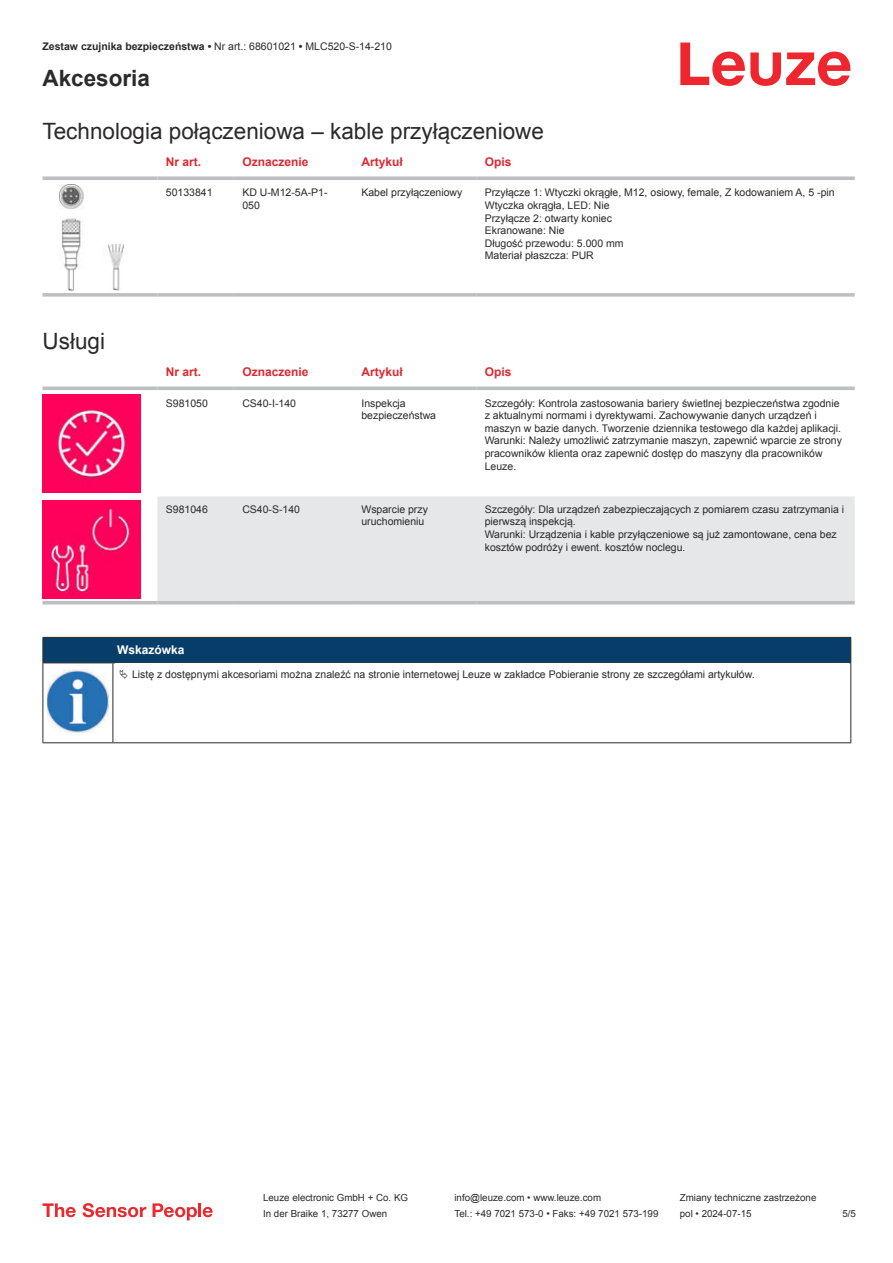
<style>
.page{position:relative;width:893px;height:1263px;background:#fff}
.page>*{position:absolute;margin:0;border:0;box-sizing:border-box;transform-origin:0 0}
.t1{font:22.5px "Arial";color:#2b292a}
.t2{font:700 22.5px "Arial";color:#2b292a}
.t3{font:700 12px "Arial";color:#db2a30}
.t4{font:700 12px "Arial";color:#fff}
.t5{font:10.5px/12.6px "Arial";color:#2b292a}
.t6{font:700 10.5px "Arial";color:#2b292a}
.t7{font:9.75px "Arial";color:#2b292a}
.s1{font-weight:400}
</style>
<div class="page">
<svg style="left:680px;top:43px;width:170px;height:43px"></svg>
<svg style="left:43px;top:176px;width:114px;height:4px"></svg>
<svg style="left:157px;top:176px;width:77px;height:4px"></svg>
<svg style="left:234px;top:176px;width:119px;height:4px"></svg>
<svg style="left:353px;top:176px;width:123px;height:4px"></svg>
<svg style="left:476px;top:176px;width:379px;height:4px;background:#c4c6c8"></svg>
<svg style="left:43px;top:293px;width:114px;height:4px"></svg>
<svg style="left:157px;top:293px;width:77px;height:4px"></svg>
<svg style="left:234px;top:293px;width:119px;height:4px"></svg>
<svg style="left:353px;top:293px;width:123px;height:4px"></svg>
<svg style="left:476px;top:293px;width:379px;height:4px;background:#c3c5c7"></svg>
<img style="left:59px;top:184px;width:65px;height:107px">
<svg style="left:43px;top:394px;width:812px;height:211px"></svg>
<div style="left:157px;top:496px;width:698px;height:105px;background:#e6e7e9"></div>
<svg style="left:43px;top:386px;width:114px;height:4px"></svg>
<svg style="left:157px;top:386px;width:77px;height:4px"></svg>
<svg style="left:234px;top:386px;width:119px;height:4px"></svg>
<svg style="left:353px;top:386px;width:123px;height:4px"></svg>
<svg style="left:476px;top:386px;width:379px;height:4px;background:#c5c7c9"></svg>
<hr style="left:43px;top:601px;width:114px;height:3px;background:#bdbfc1">
<hr style="left:157px;top:601px;width:77px;height:3px;background:#bdbfc1">
<hr style="left:234px;top:601px;width:119px;height:3px;background:#bdbfc1">
<hr style="left:353px;top:601px;width:123px;height:3px;background:#bdbfc1">
<hr style="left:476px;top:601px;width:379px;height:3px;background:#bdbfc1">
<img style="left:43px;top:394px;width:97px;height:98px">
<img style="left:43px;top:501px;width:97px;height:97px">
<div style="left:43px;top:637px;width:808px;height:26px;background:#063d69"></div>
<hr style="left:113px;top:662px;width:738px;height:1px;background:#2b292a">
<hr style="left:43px;top:663px;width:1px;height:75px;background:#2b292a">
<hr style="left:113px;top:663px;width:1px;height:75px;background:#2b292a">
<hr style="left:850px;top:663px;width:1px;height:75px;background:#2b292a">
<hr style="left:43px;top:742px;width:70px;height:1px;background:#2b292a">
<hr style="left:113px;top:742px;width:738px;height:1px;background:#2b292a">
<img style="left:47px;top:669px;width:61px;height:63px">
<svg style="left:43px;top:1203px;width:33px;height:14px"></svg>
<svg style="left:83px;top:1203px;width:63px;height:14px"></svg>
<svg style="left:153px;top:1203px;width:44px;height:17px"></svg>
<hr style="left:198px;top:1203px;width:3px;height:14px;background:#ed272d">
<svg style="left:203px;top:1207px;width:10px;height:10px"></svg>
<p class="t6" style="left:43px;top:39px;width:351px">Zestaw czujnika bezpieczeństwa • <span class="s1">Nr art.: 68601021</span> • <span class="s1">MLC520-S-14-210</span></p>
<h1 class="t2" style="left:43px;top:70px;width:109px">Akcesoria</h1>
<h1 class="t1" style="left:43px;top:116px;width:503px">Technologia połączeniowa – kable przyłączeniowe</h1>
<p class="t3" style="left:166px;top:153px;width:37px">Nr art.</p>
<p class="t3" style="left:242px;top:157px;width:68px">Oznaczenie</p>
<p class="t3" style="left:361px;top:153px;width:43px">Artykuł</p>
<p class="t3" style="left:485px;top:157px;width:28px">Opis</p>
<p class="t5" style="left:166px;top:187px;width:48px">50133841</p>
<p class="t5" style="left:242px;top:187px;width:87px">KD U-M12-5A-P1-<br>050</p>
<p class="t5" style="left:361px;top:186px;width:102px">Kabel przyłączeniowy</p>
<p class="t5" style="left:485px;top:186px;width:351px">Przyłącze 1: Wtyczki okrągłe, M12, osiowy, female, Z kodowaniem A, 5 -pin<br>Wtyczka okrągła, LED: Nie<br>Przyłącze 2: otwarty koniec<br>Ekranowane: Nie<br>Długość przewodu: 5.000 mm<br>Materiał płaszcza: PUR</p>
<h1 class="t1" style="left:43px;top:326px;width:64px">Usługi</h1>
<p class="t3" style="left:166px;top:363px;width:37px">Nr art.</p>
<p class="t3" style="left:242px;top:367px;width:68px">Oznaczenie</p>
<p class="t3" style="left:361px;top:363px;width:43px">Artykuł</p>
<p class="t3" style="left:485px;top:367px;width:28px">Opis</p>
<p class="t5" style="left:166px;top:396px;width:44px">S981050</p>
<p class="t5" style="left:242px;top:397px;width:55px">CS40-I-140</p>
<p class="t5" style="left:361px;top:396px;width:76px">Inspekcja bezpieczeństwa</p>
<p class="t5" style="left:485px;top:396px;width:359px">Szczegóły: Kontrola zastosowania bariery świetlnej bezpieczeństwa zgodnie z aktualnymi normami i dyrektywami. Zachowywanie danych urządzeń i maszyn w bazie danych. Tworzenie dziennika testowego dla każdej aplikacji.<br>Warunki: Należy umożliwić zatrzymanie maszyn, zapewnić wparcie ze strony pracowników klienta oraz zapewnić dostęp do maszyny dla pracowników Leuze.</p>
<p class="t5" style="left:166px;top:503px;width:44px">S981046</p>
<p class="t5" style="left:242px;top:504px;width:59px">CS40-S-140</p>
<p class="t5" style="left:361px;top:504px;width:68px">Wsparcie przy uruchomieniu</p>
<p class="t5" style="left:485px;top:503px;width:361px">Szczegóły: Dla urządzeń zabezpieczających z pomiarem czasu zatrzymania i pierwszą inspekcją.<br>Warunki: Urządzenia i kable przyłączeniowe są już zamontowane, cena bez kosztów podróży i ewent. kosztów noclegu.</p>
<p class="t4" style="left:117px;top:642px;width:69px">Wskazówka</p>
<p class="t5" style="left:132px;top:668px;width:624px">Listę z dostępnymi akcesoriami można znaleźć na stronie internetowej Leuze w zakładce Pobieranie strony ze szczegółami artykułów.</p>
<p class="t7" style="left:263px;top:1191px;width:146px">Leuze electronic GmbH + Co. KG</p>
<p class="t7" style="left:454px;top:1191px;width:148px">info@leuze.com • www.leuze.com</p>
<p class="t7" style="left:680px;top:1191px;width:138px">Zmiany techniczne zastrzeżone</p>
<p class="t7" style="left:263px;top:1210px;width:126px">In der Braike 1, 73277 Owen</p>
<p class="t7" style="left:454px;top:1207px;width:205px">Tel.: +49 7021 573-0 • Faks: +49 7021 573-199</p>
<p class="t7" style="left:680px;top:1207px;width:73px">pol • 2024-07-15</p>
<p class="t7" style="left:842px;top:1210px;width:15px">5 /5</p>
</div>
